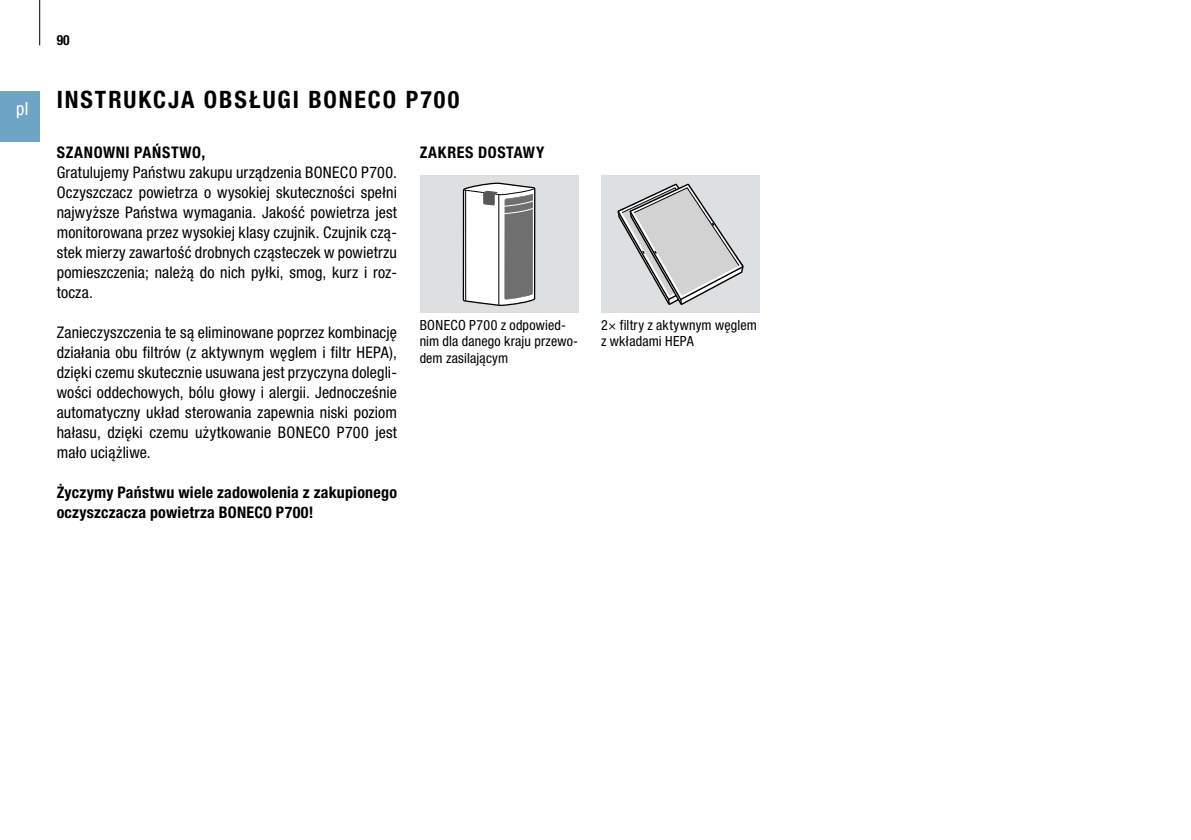
<style>
.page{position:relative;width:1191px;height:840px;background:#fff}
.page>*{position:absolute;margin:0;border:0;box-sizing:border-box;transform-origin:0 0}
.t1{font:700 condensed 24px "Helvetica Neue LTW1 G";letter-spacing:.08em;color:#000}
.t2{font:condensed 16px/20px "Helvetica Neue LTW1 G";letter-spacing:.01em;color:#000;text-align:justify}
.t3{font:700 condensed 16px/20px "Helvetica Neue LTW1 G";letter-spacing:.015em;color:#000}
.t4{font:700 condensed 16px "Helvetica Neue LTW1 G";letter-spacing:.04em;color:#000}
.t5{font:condensed 14px/16.8px "Helvetica Neue LTW1 G";letter-spacing:.015em;color:#000}
.t6{font:700 condensed 14px "Helvetica Neue LTW1 G";color:#000;scale:.96 1}
</style>
<div class="page">
<div style="left:0;top:91px;width:40px;height:51px;background:#6ea5c4"></div>
<hr style="left:39px;top:0;width:1px;height:45px;background:#000">
<div style="left:420px;top:175px;width:158px;height:138px;background:#dce0e3"></div>
<svg style="left:463px;top:182px;width:72px;height:124px;background:#b9b9b9"></svg>
<div style="left:601px;top:175px;width:159px;height:138px;background:#dce0e3"></div>
<svg style="left:617px;top:184px;width:126px;height:121px"></svg>
<p class="t6" style="left:57px;top:32px;width:15px">90</p>
<h1 class="t1" style="left:16px;top:85px;width:444px"><sub>pl</sub> INSTRUKCJA OBSŁUGI BONECO P700</h1>
<p class="t4" style="left:57px;top:142px;width:150px">SZANOWNI PAŃSTWO,</p>
<p class="t2" style="left:57px;top:162px;width:342px">Gratulujemy Państwu zakupu urządzenia BONECO P700.<br>Oczyszczacz powietrza o wysokiej skuteczności spełni najwyższe Państwa wymagania. Jakość powietrza jest monitorowana przez wysokiej klasy czujnik. Czujnik czą&shy;stek mierzy zawartość drobnych cząsteczek w powietrzu pomieszczenia; należą do nich pyłki, smog, kurz i roz&shy;tocza.</p>
<p class="t2" style="left:57px;top:322px;width:342px">Zanieczyszczenia te są eliminowane poprzez kombinację działania obu filtrów (z aktywnym węglem i filtr HEPA), dzięki czemu skutecznie usuwana jest przyczyna dolegli&shy;wości oddechowych, bólu głowy i alergii. Jednocześnie automatyczny układ sterowania zapewnia niski poziom hałasu, dzięki czemu użytkowanie BONECO P700 jest mało uciążliwe.</p>
<p class="t3" style="left:57px;top:482px;width:342px">Życzymy Państwu wiele zadowolenia z zakupionego oczyszczacza powietrza BONECO P700!</p>
<p class="t4" style="left:420px;top:142px;width:126px">ZAKRES DOSTAWY</p>
<p class="t5" style="left:420px;top:316px;width:160px">BONECO P700 z odpowied&shy;nim dla danego kraju przewo&shy;dem zasilającym</p>
<p class="t5" style="left:601px;top:316px;width:157px">2× filtry z aktywnym węglem z wkładami HEPA</p>
</div>
